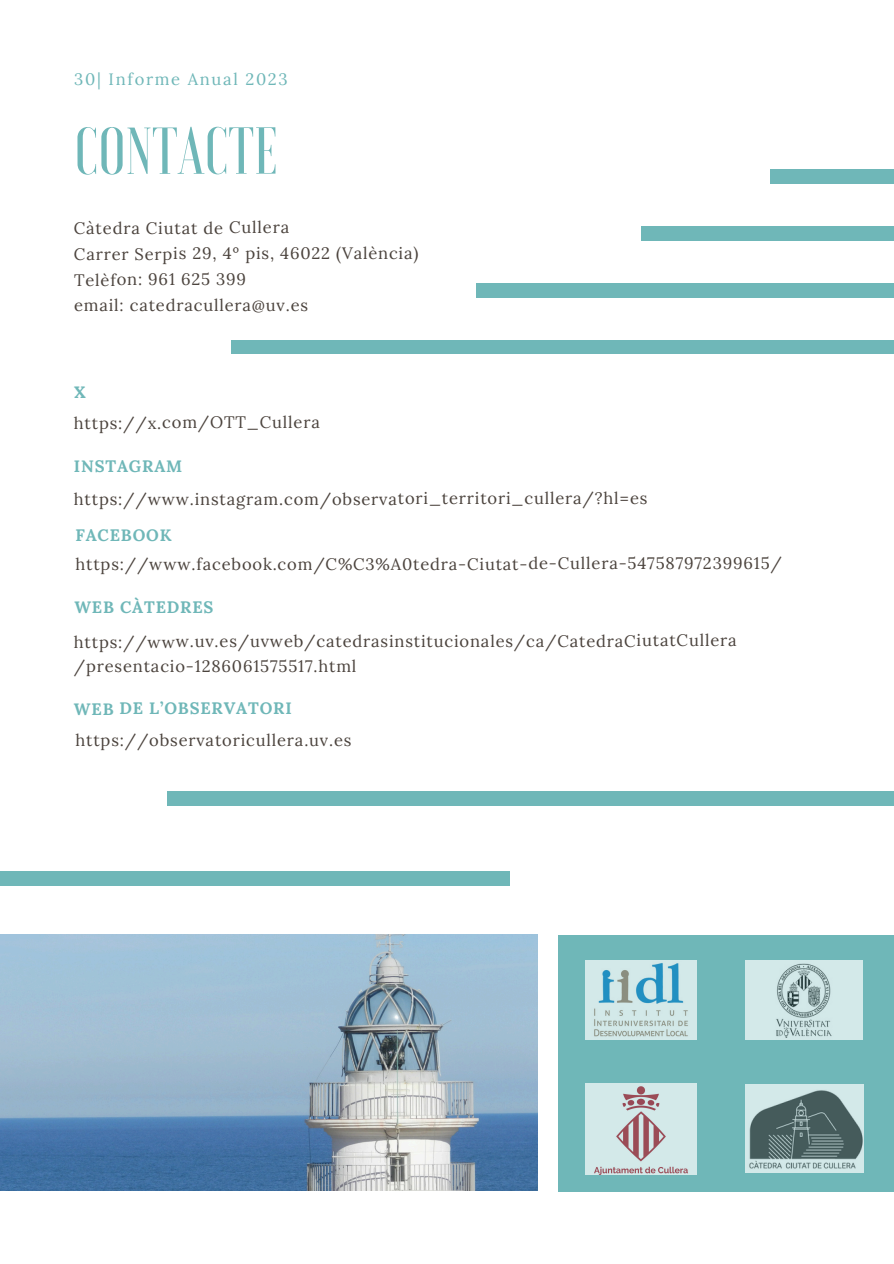
<style>
.page{position:relative;width:894px;height:1264px;background:#fff}
.page>*{position:absolute;margin:0;border:0;box-sizing:border-box;transform-origin:0 0}
.t1{font:500 66.15px "Voga";color:#6fb7b8}
.t2{font:16.5px/25.2px "Lora";letter-spacing:.045em;color:#4b433d}
.t3{font:700 16.5px "Lora";letter-spacing:.045em;color:#6fb7b8}
.t4{font:16.5px "Lora";letter-spacing:.095em;color:#6fb7b8}
</style>
<div class="page">
<img style="left:0;top:934px;width:537px;height:256px">
<div style="left:231px;top:340px;width:662px;height:14px;background:#6fb7b8"></div>
<div style="left:167px;top:792px;width:726px;height:13px;background:#6fb7b8"></div>
<div style="left:0;top:871px;width:510px;height:14px;background:#6fb7b8"></div>
<div style="left:476px;top:283px;width:417px;height:14px;background:#6fb7b8"></div>
<div style="left:641px;top:226px;width:252px;height:14px;background:#6fb7b8"></div>
<div style="left:770px;top:169px;width:123px;height:14px;background:#6fb7b8"></div>
<div style="left:558px;top:935px;width:335px;height:256px;background:#6fb7b8"></div>
<img style="left:585px;top:960px;width:111px;height:79px">
<img style="left:745px;top:960px;width:117px;height:79px">
<img style="left:585px;top:1083px;width:111px;height:91px">
<img style="left:745px;top:1084px;width:118px;height:88px">
<p class="t4" style="left:74px;top:68px;width:215px">30| Informe Anual 2023</p>
<p class="t1" style="left:74px;top:118px;width:205px">CONTACTE</p>
<h1 class="t2" style="left:74px;top:215px;width:217px">Càtedra Ciutat de Cullera</h1>
<p class="t2" style="left:74px;top:241px;width:346px">Carrer Serpis 29, 4º pis, 46022 (València)</p>
<p class="t2" style="left:74px;top:267px;width:174px">Telèfon: 961 625 399</p>
<p class="t2" style="left:74px;top:292px;width:235px">email: catedracullera@uv.es</p>
<p class="t3" style="left:74px;top:382px;width:13px">X</p>
<h2 class="t2" style="left:74px;top:410px;width:247px">https://x.com/OTT_Cullera</h2>
<h2 class="t3" style="left:74px;top:455px;width:110px">INSTAGRAM</h2>
<p class="t2" style="left:74px;top:486px;width:575px">https://www.instagram.com/observatori_territori_cullera/?hl=es</p>
<p class="t3" style="left:75px;top:524px;width:98px">FACEBOOK</p>
<h2 class="t2" style="left:75px;top:551px;width:707px">https://www.facebook.com/C%C3%A0tedra-Ciutat-de-Cullera-547587972399615/</h2>
<p class="t3" style="left:74px;top:596px;width:141px">WEB CÀTEDRES</p>
<p class="t2" style="left:74px;top:628px;width:664px">https://www.uv.es/uvweb/catedrasinstitucionales/ca/CatedraCiutatCullera /presentacio-1286061575517.html</p>
<h2 class="t3" style="left:74px;top:697px;width:219px">WEB DE L’OBSERVATORI</h2>
<p class="t2" style="left:75px;top:727px;width:277px">https://observatoricullera.uv.es</p>
</div>
